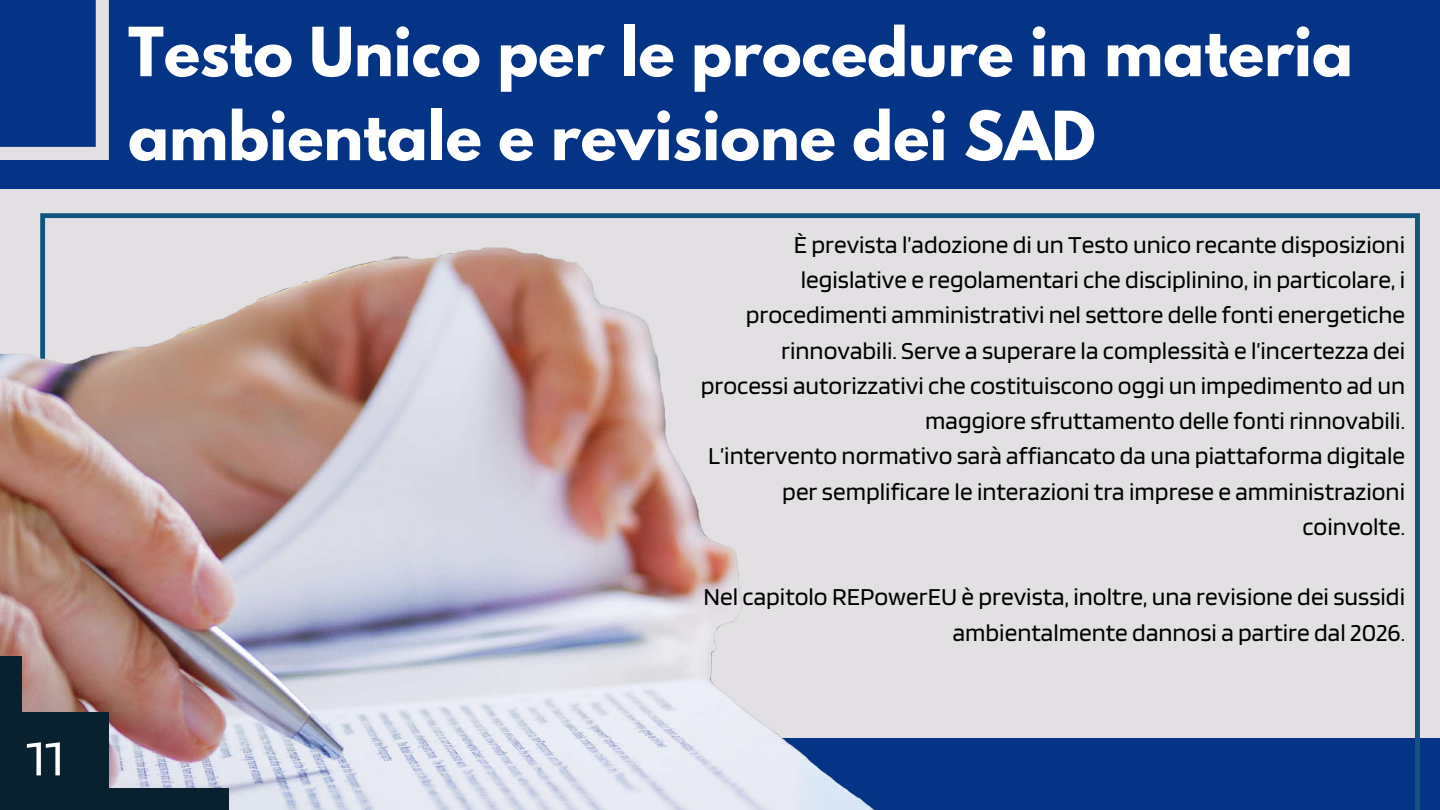
<style>
.page{position:relative;width:1440px;height:810px;background:#053486}
.page>*{position:absolute;margin:0;border:0;box-sizing:border-box;transform-origin:0 0}
.t1{font:700 60px/84px "League Spartan";color:#fff}
.t2{font:52px "Blinker";color:#fff}
.t3{font:25.4px/35.2px "Blinker";color:#000;text-align:right}
</style>
<div class="page">
<div style="left:0;top:189px;width:1440px;height:549px;background:#e3e0e3"></div>
<svg style="left:882px;top:213px;width:538px;height:597px"></svg>
<img style="left:0;top:213px;width:882px;height:597px">
<svg style="left:0;top:0;width:109px;height:160px"></svg>
<div style="left:0;top:712px;width:109px;height:98px;background:#09202e"></div>
<div style="left:107px;top:788px;width:122px;height:22px;background:#09202e"></div>
<div style="left:0;top:657px;width:22px;height:72px;background:#09202e"></div>
<h2 class="t2" style="left:26px;top:725px;width:39px">11</h2>
<h1 class="t1" style="left:128px;top:18px;width:1226px">Testo Unico per le procedure in materia ambientale e revisione dei SAD</h1>
<p class="t3" style="left:701px;top:226px;width:706px">È prevista l’adozione di un Testo unico recante disposizioni legislative e regolamentari che disciplinino, in particolare, i procedimenti amministrativi nel settore delle fonti energetiche rinnovabili. Serve a superare la complessità e l’incertezza dei processi autorizzativi che costituiscono oggi un impedimento ad un maggiore sfruttamento delle fonti rinnovabili.<br>L’intervento normativo sarà affiancato da una piattaforma digitale per semplificare le interazioni tra imprese e amministrazioni coinvolte.</p>
<p class="t3" style="left:703px;top:579px;width:703px">Nel capitolo REPowerEU è prevista, inoltre, una revisione dei sussidi ambientalmente dannosi a partire dal 2026.</p>
</div>
